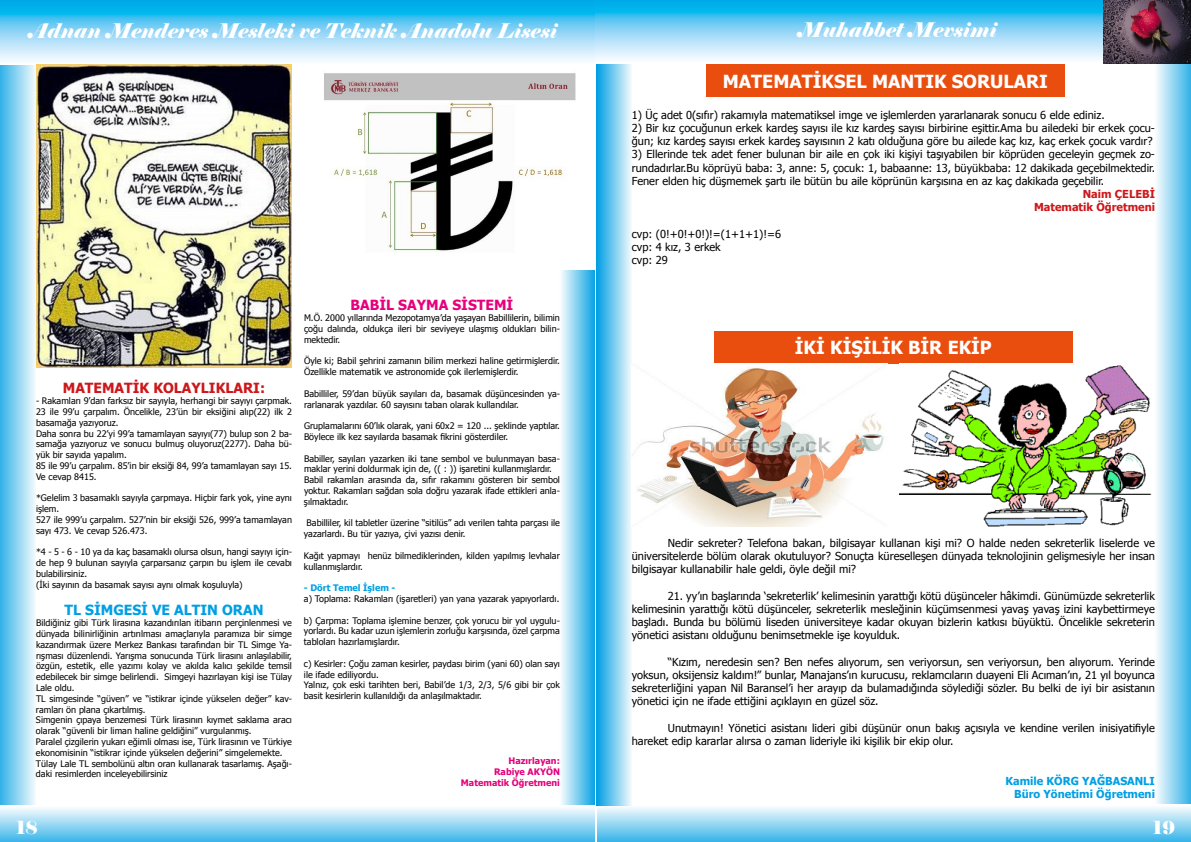
<style>
.page{position:relative;width:1191px;height:842px;background:#fff}
.page>*{position:absolute;margin:0;border:0;box-sizing:border-box;transform-origin:0 0}
.t1{font:italic 20px "Elephant";color:#fff}
.t2{font:700 18px "Tahoma";color:#fff}
.t3{font:18px "Elephant";color:#fff}
.t4{font:700 14px "Tahoma";color:#cd171a}
.t5{font:700 14px "Tahoma";color:#009fe3}
.t6{font:700 14px "Tahoma";color:#e6007d}
.t7{font:11px/13.2px "Tahoma";color:#000;text-align:justify}
.t8{font:700 11px/13.2px "Tahoma";color:#009fe3;text-align:right}
.t9{font:700 11px/13.2px "Tahoma";color:#cd171a;text-align:right}
.t10{font:9px/10.8px "Tahoma";color:#000}
.t11{font:700 9px/10.8px "Tahoma";color:#e6007d;text-align:right}
.t12{font:700 9px "Tahoma";color:#009fe3}
</style>
<div class="page">
<div style="left:0;top:806px;width:595px;height:36px;background:linear-gradient(to bottom,#fcfefe,#40b7ea)"></div>
<div style="left:597px;top:806px;width:594px;height:36px;background:linear-gradient(to bottom,#f8fcfe,#3cb5e9)"></div>
<svg style="left:597px;top:65px;width:35px;height:741px;background:#7ccdf0"></svg>
<div style="left:0;top:63px;width:36px;height:741px;background:linear-gradient(to right,#33b2e8,#eef8fd)"></div>
<svg style="left:561px;top:270px;width:34px;height:535px;background:#81cff0"></svg>
<div style="left:1155px;top:63px;width:36px;height:740px;background:linear-gradient(to right,#fafcfe,#3ab4e9)"></div>
<svg style="left:0;top:0;width:595px;height:65px;background:#80d3f4"></svg>
<svg style="left:595px;top:0;width:508px;height:60px;background:#7dd2f5"></svg>
<img style="left:1103px;top:0;width:88px;height:63px">
<img style="left:36px;top:65px;width:256px;height:302px">
<img style="left:324px;top:73px;width:252px;height:179px">
<div style="left:706px;top:65px;width:358px;height:32px;background:#e94e0f"></div>
<div style="left:714px;top:331px;width:358px;height:32px;background:#e94e0f"></div>
<img style="left:632px;top:368px;width:252px;height:159px">
<img style="left:899px;top:365px;width:253px;height:162px">
<h1 class="t1" style="left:28px;top:19px;width:530px">Adnan Menderes Mesleki ve Teknik Anadolu Lisesi</h1>
<h1 class="t1" style="left:797px;top:17px;width:201px">Muhabbet Mevsimi</h1>
<h2 class="t2" style="left:723px;top:69px;width:326px">MATEMATİKSEL MANTIK SORULARI</h2>
<h3 class="t4" style="left:63px;top:378px;width:204px">MATEMATIK KOLAYLIKLARI:</h3>
<p class="t10" style="left:36px;top:395px;width:257px">- Rakamları 9’dan farksız bir sayıyla, herhangi bir sayıyı çarpmak.<br>23 ile 99’u çarpalım. Öncelikle, 23’ün bir eksiğini alıp(22) ilk 2 basamağa yazıyoruz.<br>Daha sonra bu 22’yi 99’a tamamlayan sayıyı(77) bulup son 2 ba&shy;samağa yazıyoruz ve sonucu bulmuş oluyoruz(2277). Daha bü&shy;yük bir sayıda yapalım.<br>85 ile 99’u çarpalım. 85’in bir eksiği 84, 99’a tamamlayan sayı 15.<br>Ve cevap 8415.</p>
<p class="t10" style="left:36px;top:492px;width:257px">*Gelelim 3 basamaklı sayıyla çarpmaya. Hiçbir fark yok, yine aynı işlem.<br>527 ile 999’u çarpalım. 527’nin bir eksiği 526, 999’a tamamlayan sayı 473. Ve cevap 526.473.</p>
<p class="t10" style="left:36px;top:546px;width:257px">*4 - 5 - 6 - 10 ya da kaç basamaklı olursa olsun, hangi sayıyı için&shy;de hep 9 bulunan sayıyla çarparsanız çarpın bu işlem ile cevabı bulabilirsiniz.<br>(İki sayının da basamak sayısı aynı olmak koşuluyla)</p>
<h3 class="t5" style="left:64px;top:600px;width:200px">TL SİMGESİ VE ALTIN ORAN</h3>
<p class="t10" style="left:36px;top:617px;width:257px">Bildiğiniz gibi Türk lirasına kazandırılan itibarın perçinlenmesi ve dünyada bilinirliğinin artırılması amaçlarıyla paramıza bir simge kazandırmak üzere Merkez Bankası tarafından bir TL Simge Ya&shy;rışması düzenlendi. Yarışma sonucunda Türk lirasını anlaşılabilir, özgün, estetik, elle yazımı kolay ve akılda kalıcı şekilde temsil edebilecek bir simge belirlendi. Simgeyi hazırlayan kişi ise Tülay Lale oldu.<br>TL simgesinde “güven” ve “istikrar içinde yükselen değer” kav&shy;ramları ön plana çıkartılmış.<br>Simgenin çıpaya benzemesi Türk lirasının kıymet saklama aracı olarak “güvenli bir liman haline geldiğini” vurgulanmış.<br>Paralel çizgilerin yukarı eğimli olması ise, Türk lirasının ve Türkiye ekonomisinin “istikrar içinde yükselen değerini” simgelemekte.<br>Tülay Lale TL sembolünü altın oran kullanarak tasarlamış. Aşağı&shy;daki resimlerden inceleyebilirsiniz</p>
<h3 class="t6" style="left:351px;top:295px;width:164px">BABİL SAYMA SİSTEMİ</h3>
<p class="t10" style="left:304px;top:312px;width:257px;text-align:justify">M.Ö. 2000 yıllarında Mezopotamya’da yaşayan Babillilerin, bilimin çoğu dalında, oldukça ileri bir seviyeye ulaşmış oldukları bilin&shy;mektedir.</p>
<p class="t10" style="left:304px;top:355px;width:257px">Öyle ki; Babil şehrini zamanın bilim merkezi haline getirmişlerdir.<br>Özellikle matematik ve astronomide çok ilerlemişlerdir.</p>
<p class="t10" style="left:304px;top:388px;width:257px">Babilliler, 59’dan büyük sayıları da, basamak düşüncesinden ya&shy;rarlanarak yazdılar. 60 sayısını taban olarak kullandılar.</p>
<p class="t10" style="left:304px;top:420px;width:257px">Gruplamalarını 60’lık olarak, yani 60x2 = 120 ... şeklinde yaptılar.<br>Böylece ilk kez sayılarda basamak fikrini gösterdiler.</p>
<p class="t10" style="left:304px;top:452px;width:257px">Babiller, sayıları yazarken iki tane sembol ve bulunmayan basa&shy;maklar yerini doldurmak için de, (( : )) işaretini kullanmışlardır.<br>Babil rakamları arasında da, sıfır rakamını gösteren bir sembol yoktur. Rakamları sağdan sola doğru yazarak ifade ettikleri anla&shy;şılmaktadır.</p>
<p class="t10" style="left:304px;top:517px;width:257px">Babilliler, kil tabletler üzerine “sitilüs” adı verilen tahta parçası ile yazarlardı. Bu tür yazıya, çivi yazısı denir.</p>
<p class="t10" style="left:304px;top:550px;width:257px">Kağıt yapmayı henüz bilmediklerinden, kilden yapılmış levhalar kullanmışlardır.</p>
<p class="t12" style="left:304px;top:581px;width:93px">- Dört Temel İşlem -</p>
<p class="t10" style="left:304px;top:593px;width:257px">a) Toplama: Rakamları (işaretleri) yan yana yazarak yapıyorlardı.</p>
<p class="t10" style="left:304px;top:614px;width:257px;text-align:justify">b) Çarpma: Toplama işlemine benzer, çok yorucu bir yol uygulu&shy;yorlardı. Bu kadar uzun işlemlerin zorluğu karşısında, özel çarpma tabloları hazırlamışlardır.</p>
<p class="t10" style="left:304px;top:658px;width:257px">c) Kesirler: Çoğu zaman kesirler, paydası birim (yani 60) olan sayı ile ifade ediliyordu.<br>Yalnız, çok eski tarihten beri, Babil’de 1/3, 2/3, 5/6 gibi bir çok basit kesirlerin kullanıldığı da anlaşılmaktadır.</p>
<p class="t11" style="left:461px;top:755px;width:101px">Hazırlayan:<br>Rabiye AKYÖN<br>Matematik Öğretmeni</p>
<p class="t7" style="left:632px;top:108px;width:474px">1) Üç adet 0(sıfır) rakamıyla matematiksel imge ve işlemlerden yararlanarak sonucu 6 elde ediniz.</p>
<p class="t7" style="left:632px;top:121px;width:524px">2) Bir kız çocuğunun erkek kardeş sayısı ile kız kardeş sayısı birbirine eşittir.Ama bu ailedeki bir erkek çocu&shy;ğun; kız kardeş sayısı erkek kardeş sayısının 2 katı olduğuna göre bu ailede kaç kız, kaç erkek çocuk vardır?</p>
<p class="t7" style="left:632px;top:147px;width:524px">3) Ellerinde tek adet fener bulunan bir aile en çok iki kişiyi taşıyabilen bir köprüden geceleyin geçmek zo&shy;rundadırlar.Bu köprüyü baba: 3, anne: 5, çocuk: 1, babaanne: 13, büyükbaba: 12 dakikada geçebilmektedir.<br>Fener elden hiç düşmemek şartı ile bütün bu aile köprünün karşısına en az kaç dakikada geçebilir.</p>
<p class="t9" style="left:1034px;top:187px;width:123px">Naim ÇELEBİ<br>Matematik Öğretmeni</p>
<p class="t7" style="left:632px;top:226px;width:151px;text-align:left">cvp: (0!+0!+0!)!=(1+1+1)!=6 cvp: 4 kız, 3 erkek<br>cvp: 29</p>
<h2 class="t2" style="left:795px;top:335px;width:198px">İKİ KİŞİLİK BİR EKİP</h2>
<p class="t7" style="left:632px;top:536px;width:524px;text-indent:36px">Nedir sekreter? Telefona bakan, bilgisayar kullanan kişi mi? O halde neden sekreterlik liselerde ve üniversitelerde bölüm olarak okutuluyor? Sonuçta küreselleşen dünyada teknolojinin gelişmesiyle her insan bilgisayar kullanabilir hale geldi, öyle değil mi?</p>
<p class="t7" style="left:632px;top:589px;width:524px;text-indent:36px">21. yy’ın başlarında ‘sekreterlik’ kelimesinin yarattığı kötü düşünceler hâkimdi. Günümüzde sekreterlik kelimesinin yarattığı kötü düşünceler, sekreterlik mesleğinin küçümsenmesi yavaş yavaş izini kaybettirmeye başladı. Bunda bu bölümü liseden üniversiteye kadar okuyan bizlerin katkısı büyüktü. Öncelikle sekreterin yönetici asistanı olduğunu benimsetmekle işe koyulduk.</p>
<p class="t7" style="left:632px;top:655px;width:524px;text-indent:36px">“Kızım, neredesin sen? Ben nefes alıyorum, sen veriyorsun, sen veriyorsun, ben alıyorum. Yerinde yoksun, oksijensiz kaldım!” bunlar, Manajans’ın kurucusu, reklamcıların duayeni Eli Acıman’ın, 21 yıl boyunca sekreterliğini yapan Nil Baransel’i her arayıp da bulamadığında söylediği sözler. Bu belki de iyi bir asistanın yönetici için ne ifade ettiğini açıklayın en güzel söz.</p>
<p class="t7" style="left:632px;top:721px;width:524px;text-indent:36px">Unutmayın! Yönetici asistanı lideri gibi düşünür onun bakış açısıyla ve kendine verilen inisiyatifiyle hareket edip kararlar alırsa o zaman lideriyle iki kişilik bir ekip olur.</p>
<p class="t8" style="left:1005px;top:773px;width:151px">Kamile KÖRG YAĞBASANLI<br>Büro Yönetimi Öğretmeni</p>
<h2 class="t3" style="left:16px;top:816px;width:23px">18</h2>
<h2 class="t3" style="left:1153px;top:816px;width:24px">19</h2>
</div>
